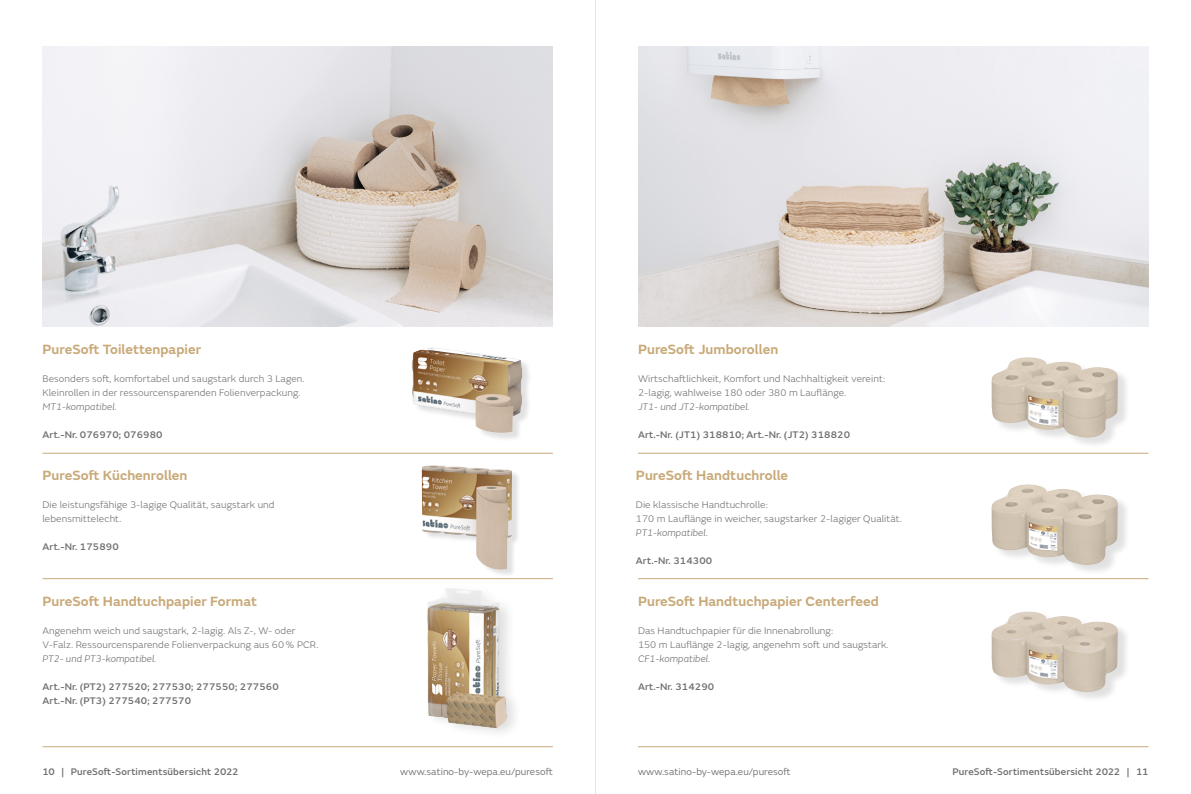
<style>
.page{position:relative;width:1191px;height:794px;background:#fff}
.page>*{position:absolute;margin:0;border:0;box-sizing:border-box;transform-origin:0 0}
.SbW_Introtext_14_17{font:600 14px "FS Emeric";letter-spacing:.005em;color:#c8a978}
.SbW_Introtext_14_17-2{font:300 10px/14px "FS Emeric";letter-spacing:.01em;color:#706f6f}
.SbW_Introtext_14_17-3{font:500 10px/14px "FS Emeric";letter-spacing:.01em;color:#706f6f}
.t1{font:10px "FS Emeric";letter-spacing:.01em;color:#706f6f}
.s1{font-style:italic}
</style>
<div class="page">
<img style="left:43px;top:47px;width:510px;height:280px">
<img style="left:638px;top:47px;width:510px;height:280px">
<div style="left:423px;top:465px;width:97px;height:112px;background:#000;opacity:.12"></div>
<img style="left:422px;top:465px;width:90px;height:104px">
<div style="left:413px;top:347px;width:118px;height:94px;background:#000;opacity:.12"></div>
<img style="left:412px;top:347px;width:110px;height:86px">
<div style="left:993px;top:357px;width:137px;height:91px;background:#000;opacity:.12"></div>
<img style="left:991px;top:357px;width:113px;height:80px">
<div style="left:425px;top:581px;width:97px;height:158px;background:#000;opacity:.12"></div>
<img style="left:427px;top:588px;width:79px;height:140px">
<div style="left:993px;top:611px;width:137px;height:92px;background:#000;opacity:.12"></div>
<img style="left:991px;top:611px;width:113px;height:81px">
<div style="left:993px;top:484px;width:137px;height:92px;background:#000;opacity:.12"></div>
<img style="left:991px;top:484px;width:113px;height:81px">
<hr style="left:43px;top:453px;width:510px;height:1px;background:#c8a978">
<hr style="left:43px;top:578px;width:510px;height:1px;background:#c8a978">
<hr style="left:638px;top:453px;width:510px;height:1px;background:#c8a978">
<hr style="left:638px;top:578px;width:510px;height:1px;background:#c8a978">
<hr style="left:43px;top:746px;width:510px;height:1px;background:#c8a978">
<hr style="left:638px;top:746px;width:510px;height:1px;background:#c8a978">
<hr style="left:595px;top:0;width:1px;height:794px;background:#e3e3e3">
<p class="SbW_Introtext_14_17" style="left:43px;top:339px;width:160px">PureSoft Toilettenpapier</p>
<p class="SbW_Introtext_14_17-2" style="left:43px;top:371px;width:264px">Besonders soft, komfortabel und saugstark durch 3 Lagen.<br>Kleinrollen in der ressourcensparenden Folienverpackung.<br><span class="s1">MT1-kompatibel.</span></p>
<p class="SbW_Introtext_14_17-3" style="left:43px;top:427px;width:122px">Art.-Nr. 076970; 076980</p>
<p class="SbW_Introtext_14_17" style="left:43px;top:465px;width:146px">PureSoft Küchenrollen</p>
<p class="SbW_Introtext_14_17-2" style="left:43px;top:497px;width:234px">Die leistungsfähige 3-lagige Qualität, saugstark und lebensmittelecht.</p>
<p class="SbW_Introtext_14_17-3" style="left:43px;top:539px;width:78px">Art.-Nr. 175890</p>
<p class="SbW_Introtext_14_17" style="left:43px;top:591px;width:216px">PureSoft Handtuchpapier Format</p>
<p class="SbW_Introtext_14_17-2" style="left:43px;top:623px;width:277px">Angenehm weich und saugstark, 2-lagig. Als Z-, W- oder<br>V-Falz. Ressourcensparende Folienverpackung aus 60% PCR.<br><span class="s1">PT2- und PT3-kompatibel.</span></p>
<p class="SbW_Introtext_14_17-3" style="left:43px;top:679px;width:238px">Art.-Nr. (PT2) 277520; 277530; 277550; 277560<br>Art.-Nr. (PT3) 277540; 277570</p>
<p class="SbW_Introtext_14_17" style="left:638px;top:339px;width:142px">PureSoft Jumborollen</p>
<p class="SbW_Introtext_14_17-2" style="left:638px;top:371px;width:249px">Wirtschaftlichkeit, Komfort und Nachhaltigkeit vereint:<br>2-lagig, wahlweise 180 oder 380 m Lauflänge.<br><span class="s1">JT1- und JT2-kompatibel.</span></p>
<p class="SbW_Introtext_14_17-3" style="left:638px;top:427px;width:213px">Art.-Nr. (JT1) 318810; Art.-Nr. (JT2) 318820</p>
<p class="SbW_Introtext_14_17" style="left:636px;top:465px;width:154px">PureSoft Handtuchrolle</p>
<p class="SbW_Introtext_14_17-2" style="left:636px;top:497px;width:267px">Die klassische Handtuchrolle:<br>170 m Lauflänge in weicher, saugstarker 2-lagiger Qualität.<br><span class="s1">PT1-kompatibel.</span></p>
<p class="SbW_Introtext_14_17-3" style="left:636px;top:553px;width:78px">Art.-Nr. 314300</p>
<p class="SbW_Introtext_14_17" style="left:638px;top:591px;width:242px">PureSoft Handtuchpapier Centerfeed</p>
<p class="SbW_Introtext_14_17-2" style="left:638px;top:623px;width:252px">Das Handtuchpapier für die Innenabrollung:<br>150 m Lauflänge 2-lagig, angenehm soft und saugstark.<br><span class="s1">CF1-kompatibel.</span></p>
<p class="SbW_Introtext_14_17-3" style="left:638px;top:679px;width:78px">Art.-Nr. 314290</p>
<p class="SbW_Introtext_14_17-3" style="left:43px;top:764px;width:198px">10 | PureSoft-Sortimentsübersicht 2022</p>
<p class="t1" style="left:400px;top:765px;width:154px">www.satino-by-wepa.eu/puresoft</p>
<p class="t1" style="left:638px;top:765px;width:154px">www.satino-by-wepa.eu/puresoft</p>
<p class="SbW_Introtext_14_17-3" style="left:952px;top:764px;width:197px">PureSoft-Sortimentsübersicht 2022 | 11</p>
</div>
